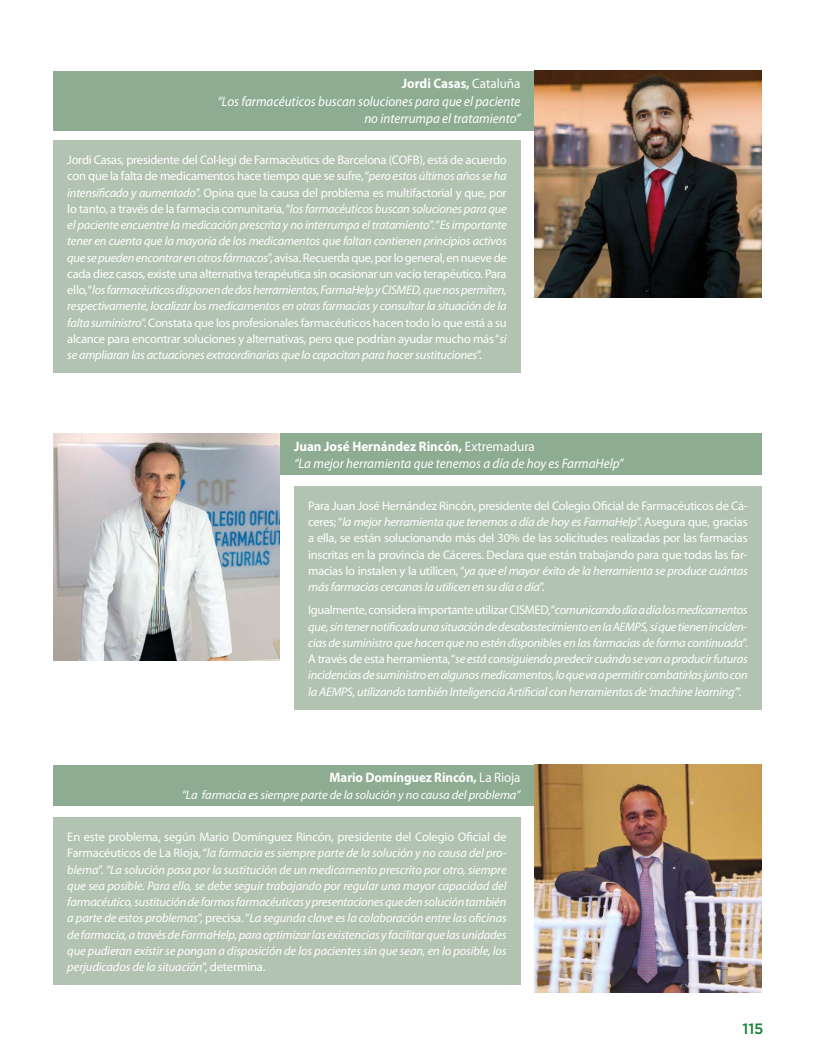
<style>
.page{position:relative;width:815px;height:1063px;background:#fff}
.page>*{position:absolute;margin:0;border:0;box-sizing:border-box;transform-origin:0 0}
.t1{font:500 15px "Gotham";color:#178236}
.t2{font:italic 13.75px/17.5px "Myriad Pro";color:#fff;scale:.95 1}
.t3{font:700 13.75px "Myriad Pro";letter-spacing:-.01em;color:#fff;scale:.95 1}
.t4{font:italic 12.5px/16.2px "Myriad Pro";letter-spacing:-.015em;color:#fff;text-align:justify}
.t5{font:12.5px/16.2px "Myriad Pro";letter-spacing:-.02em;color:#fff;text-align:justify}
.s1{font-weight:700;font-style:normal}
.s2{font-style:normal}
.s3{font-style:italic}
.s4{font-weight:400}
</style>
<div class="page">
<div style="left:294px;top:486px;width:468px;height:224px;background:#b2c4b1"></div>
<div style="left:266px;top:433px;width:496px;height:42px;background:#8eac92"></div>
<div style="left:53px;top:141px;width:468px;height:232px;background:#b2c4b1"></div>
<div style="left:53px;top:71px;width:496px;height:59px;background:#8eac92"></div>
<img style="left:53px;top:433px;width:227px;height:227px">
<img style="left:535px;top:71px;width:226px;height:227px">
<div style="left:53px;top:818px;width:468px;height:167px;background:#b2c4b1"></div>
<div style="left:53px;top:765px;width:496px;height:41px;background:#8eac92"></div>
<img style="left:535px;top:765px;width:227px;height:227px">
<p class="t2" style="left:217px;top:75px;width:320px;text-align:right"><span class="s1">Jordi Casas,</span> <span class="s2">Cataluña<br></span>“Los farmacéuticos buscan soluciones para que el paciente no interrumpa el tratamiento”</p>
<p class="t4" style="left:67px;top:152px;width:441px"><span class="s2">Jordi Casas, presidente del Col·legi de Farmacèutics de Barcelona (COFB), está de acuerdo con que la falta de medicamentos hace tiempo que se sufre, “</span>pero estos últimos años se ha intensificado y aumentado<span class="s2">”. Opina que la causa del problema es multifactorial y que, por lo tanto, a través de la farmacia comunitaria, “</span>los farmacéuticos buscan soluciones para que el paciente encuentre la medicación prescrita y no interrumpa el tratamiento<span class="s2">”. “</span>Es importante tener en cuenta que la mayoría de los medicamentos que faltan contienen principios activos que se pueden encontrar en otros fármacos<span class="s2">”, avisa. Recuerda que, por lo general, en nueve de cada diez casos, existe una alternativa terapéutica sin ocasionar un vacío terapéutico. Para ello, “</span>los farmacéuticos disponen de dos herramientas, FarmaHelp y CISMED, que nos permiten, respectivamente, localizar los medicamentos en otras farmacias y consultar la situación de la falta suministro<span class="s2">”. Constata que los profesionales farmacéuticos hacen todo lo que está a su alcance para encontrar soluciones y alternativas, pero que podrían ayudar mucho más “</span>si se ampliaran las actuaciones extraordinarias que lo capacitan para hacer sustituciones<span class="s2">”.</span></p>
<p class="t2" style="left:294px;top:437px;width:348px"><span class="s1">Juan José Hernández Rincón,</span> <span class="s2">Extremadura<br></span>“La mejor herramienta que tenemos a día de hoy es FarmaHelp”</p>
<p class="t5" style="left:308px;top:497px;width:441px">Para Juan José Hernández Rincón, presidente del Colegio Oficial de Farmacéuticos de Cá&shy;ceres; “<span class="s3">la mejor herramienta que tenemos a día de hoy es FarmaHelp</span>”. Asegura que, gracias a ella, se están solucionando más del 30% de las solicitudes realizadas por las farmacias inscritas en la provincia de Cáceres. Declara que están trabajando para que todas las far&shy;macias lo instalen y la utilicen, “<span class="s3">ya que el mayor éxito de la herramienta se produce cuántas más farmacias cercanas la utilicen en su día a día</span>”.</p>
<p class="t4" style="left:308px;top:602px;width:441px"><span class="s2">Igualmente, considera importante utilizar CISMED, “</span>comunicando día a día los medicamentos que, sin tener notificada una situación de desabastecimiento en la AEMPS, sí que tienen inciden&shy;cias de suministro que hacen que no estén disponibles en las farmacias de forma continuada<span class="s2">”.<br>A través de esta herramienta, “</span>se está consiguiendo predecir cuándo se van a producir futuras incidencias de suministro en algunos medicamentos, lo que va a permitir combatirlas junto con la AEMPS, utilizando también Inteligencia Artificial con herramientas de ‘machine learning’<span class="s2">”.</span></p>
<p class="t3" style="left:330px;top:769px;width:202px">Mario Domínguez Rincón, <span class="s4">La Rioja</span></p>
<p class="t4" style="left:182px;top:786px;width:340px">“La farmacia es siempre parte de la solución y no causa del problema”</p>
<p class="t4" style="left:67px;top:829px;width:441px"><span class="s2">En este problema, según Mario Domínguez Rincón, presidente del Colegio Oficial de Farmacéuticos de La Rioja, “</span>la farmacia es siempre parte de la solución y no causa del pro&shy;blema<span class="s2">”.</span> “La solución pasa por la sustitución de un medicamento prescrito por otro, siempre que sea posible. Para ello, se debe seguir trabajando por regular una mayor capacidad del farmacéutico, sustitución de formas farmacéuticas y presentaciones que den solución también a parte de estos problemas<span class="s2">”, precisa. “</span>La segunda clave es la colaboración entre las oficinas de farmacia, a través de FarmaHelp, para optimizar las existencias y facilitar que las unidades que pudieran existir se pongan a disposición de los pacientes sin que sean, en lo posible, los perjudicados de la situación<span class="s2">”, determina.</span></p>
<p class="t1" style="left:742px;top:1018px;width:23px">115</p>
</div>
